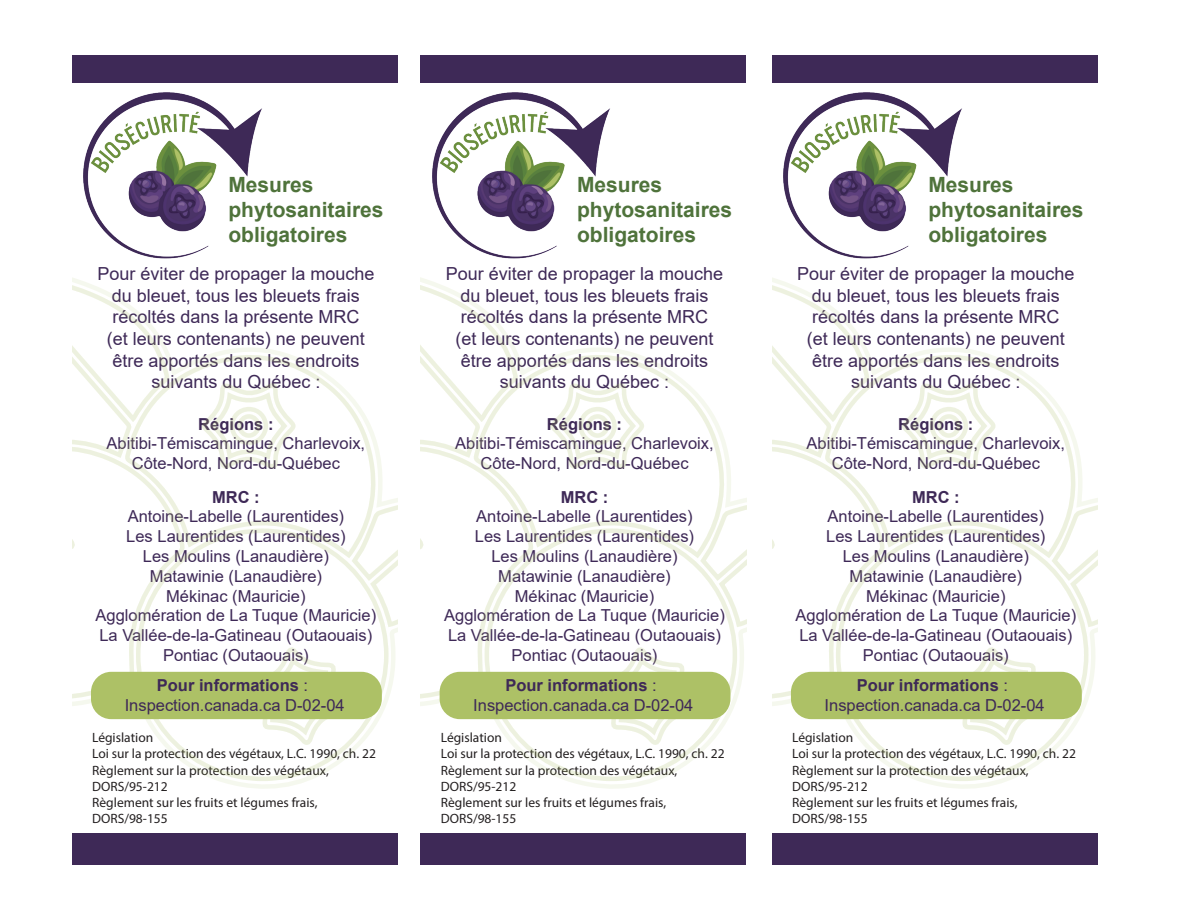
<style>
.page{position:relative;width:1188px;height:918px;background:#fff}
.page>*{position:absolute;margin:0;border:0;box-sizing:border-box;transform-origin:0 0}
.t1{font:700 21px/25.2px "Arial";color:#4f733b}
.t2{font:18px/21.6px "Arial";color:#3e2957;text-align:center}
.t3{font:16.5px/19.8px "Arial";color:#3e2957;text-align:center}
.t4{font:700 16.5px "Arial";color:#3e2957}
.t5{font:13.5px/16.2px "Myriad Pro";color:#231f20}
.s1{font-weight:700}
</style>
<div class="page">
<img style="left:84px;top:92px;width:178px;height:167px">
<div style="left:72px;top:55px;width:325px;height:28px;background:#3e2957"></div>
<div style="left:72px;top:833px;width:325px;height:32px;background:#3e2957"></div>
<svg style="left:72px;top:347px;width:325px;height:442px"></svg>
<svg style="left:136px;top:558px;width:253px;height:223px"></svg>
<svg style="left:185px;top:355px;width:190px;height:203px"></svg>
<svg style="left:352px;top:499px;width:45px;height:128px"></svg>
<svg style="left:72px;top:278px;width:113px;height:421px"></svg>
<svg style="left:252px;top:647px;width:95px;height:98px"></svg>
<svg style="left:202px;top:383px;width:94px;height:86px"></svg>
<div style="left:237px;top:414px;width:24px;height:24px;border:4px solid #adc166;border-radius:50%"></div>
<div style="left:93px;top:674px;width:287px;height:43px;background:#adc166;border-radius:18px"></div>
<div style="left:91px;top:672px;width:291px;height:47px;border:4px solid #adc166;border-radius:18px"></div>
<img style="left:432px;top:92px;width:178px;height:167px">
<div style="left:421px;top:55px;width:325px;height:28px;background:#3e2957"></div>
<div style="left:421px;top:833px;width:325px;height:32px;background:#3e2957"></div>
<svg style="left:421px;top:347px;width:325px;height:442px"></svg>
<svg style="left:485px;top:558px;width:252px;height:223px"></svg>
<svg style="left:533px;top:355px;width:191px;height:203px"></svg>
<svg style="left:700px;top:499px;width:46px;height:128px"></svg>
<svg style="left:421px;top:278px;width:112px;height:421px"></svg>
<svg style="left:600px;top:647px;width:95px;height:98px"></svg>
<svg style="left:550px;top:383px;width:94px;height:86px"></svg>
<div style="left:586px;top:414px;width:23px;height:24px;border:4px solid #adc166;border-radius:50%"></div>
<div style="left:442px;top:674px;width:286px;height:43px;background:#adc166;border-radius:18px"></div>
<div style="left:440px;top:672px;width:290px;height:47px;border:4px solid #adc166;border-radius:18px"></div>
<img style="left:784px;top:92px;width:178px;height:167px">
<div style="left:772px;top:55px;width:325px;height:28px;background:#3e2957"></div>
<div style="left:772px;top:833px;width:325px;height:32px;background:#3e2957"></div>
<svg style="left:772px;top:347px;width:325px;height:442px"></svg>
<svg style="left:836px;top:558px;width:252px;height:223px"></svg>
<svg style="left:885px;top:355px;width:190px;height:203px"></svg>
<svg style="left:1052px;top:499px;width:45px;height:128px"></svg>
<svg style="left:772px;top:278px;width:113px;height:421px"></svg>
<svg style="left:951px;top:647px;width:96px;height:98px"></svg>
<svg style="left:902px;top:383px;width:94px;height:86px"></svg>
<div style="left:937px;top:414px;width:24px;height:24px;border:4px solid #adc166;border-radius:50%"></div>
<div style="left:793px;top:674px;width:287px;height:43px;background:#adc166;border-radius:18px"></div>
<div style="left:791px;top:672px;width:291px;height:47px;border:4px solid #adc166;border-radius:18px"></div>
<p class="t1" style="left:228px;top:172px;width:157px">Mesures phytosanitaires obligatoires</p>
<p class="t2" style="left:97px;top:263px;width:279px">Pour éviter de propager la mouche du bleuet, tous les bleuets frais récoltés dans la présente MRC<br>(et leurs contenants) ne peuvent être apportés dans les endroits suivants du Québec :</p>
<p class="t4" style="left:198px;top:412px;width:77px">Régions :</p>
<p class="t3" style="left:107px;top:434px;width:260px">Abitibi-Témiscamingue, Charlevoix,<br>Côte-Nord, Nord-du-Québec</p>
<p class="t4" style="left:212px;top:485px;width:49px">MRC :</p>
<p class="t3" style="left:96px;top:507px;width:282px">Antoine-Labelle (Laurentides)<br>Les Laurentides (Laurentides)<br>Les Moulins (Lanaudière)<br>Matawinie (Lanaudière)<br>Mékinac (Mauricie)<br>Agglomération de La Tuque (Mauricie)<br>La Vallée-de-la-Gatineau (Outaouais)<br>Pontiac (Outaouais)</p>
<p class="t3" style="left:125px;top:675px;width:222px"><span class="s1">Pour informations</span> :<br>Inspection.canada.ca D-02-04</p>
<p class="t5" style="left:92px;top:729px;width:285px">Législation<br>Loi sur la protection des végétaux, L.C. 1990, ch. 22<br>Règlement sur la protection des végétaux,<br>DORS/95-212<br>Règlement sur les fruits et légumes frais,<br>DORS/98-155</p>
<p class="t1" style="left:577px;top:172px;width:157px">Mesures phytosanitaires obligatoires</p>
<p class="t2" style="left:446px;top:263px;width:279px">Pour éviter de propager la mouche du bleuet, tous les bleuets frais récoltés dans la présente MRC<br>(et leurs contenants) ne peuvent être apportés dans les endroits suivants du Québec :</p>
<p class="t4" style="left:547px;top:412px;width:77px">Régions :</p>
<p class="t3" style="left:455px;top:434px;width:260px">Abitibi-Témiscamingue, Charlevoix,<br>Côte-Nord, Nord-du-Québec</p>
<p class="t4" style="left:561px;top:485px;width:49px">MRC :</p>
<p class="t3" style="left:444px;top:507px;width:282px">Antoine-Labelle (Laurentides)<br>Les Laurentides (Laurentides)<br>Les Moulins (Lanaudière)<br>Matawinie (Lanaudière)<br>Mékinac (Mauricie)<br>Agglomération de La Tuque (Mauricie)<br>La Vallée-de-la-Gatineau (Outaouais)<br>Pontiac (Outaouais)</p>
<p class="t3" style="left:473px;top:675px;width:222px"><span class="s1">Pour informations</span> :<br>Inspection.canada.ca D-02-04</p>
<p class="t5" style="left:441px;top:729px;width:285px">Législation<br>Loi sur la protection des végétaux, L.C. 1990, ch. 22<br>Règlement sur la protection des végétaux,<br>DORS/95-212<br>Règlement sur les fruits et légumes frais,<br>DORS/98-155</p>
<p class="t1" style="left:928px;top:172px;width:157px">Mesures phytosanitaires obligatoires</p>
<p class="t2" style="left:797px;top:263px;width:279px">Pour éviter de propager la mouche du bleuet, tous les bleuets frais récoltés dans la présente MRC<br>(et leurs contenants) ne peuvent être apportés dans les endroits suivants du Québec :</p>
<p class="t4" style="left:898px;top:412px;width:77px">Régions :</p>
<p class="t3" style="left:807px;top:434px;width:260px">Abitibi-Témiscamingue, Charlevoix,<br>Côte-Nord, Nord-du-Québec</p>
<p class="t4" style="left:912px;top:485px;width:49px">MRC :</p>
<p class="t3" style="left:796px;top:507px;width:282px">Antoine-Labelle (Laurentides)<br>Les Laurentides (Laurentides)<br>Les Moulins (Lanaudière)<br>Matawinie (Lanaudière)<br>Mékinac (Mauricie)<br>Agglomération de La Tuque (Mauricie)<br>La Vallée-de-la-Gatineau (Outaouais)<br>Pontiac (Outaouais)</p>
<p class="t3" style="left:825px;top:675px;width:222px"><span class="s1">Pour informations</span> :<br>Inspection.canada.ca D-02-04</p>
<p class="t5" style="left:792px;top:729px;width:285px">Législation<br>Loi sur la protection des végétaux, L.C. 1990, ch. 22<br>Règlement sur la protection des végétaux,<br>DORS/95-212<br>Règlement sur les fruits et légumes frais,<br>DORS/98-155</p>
</div>
